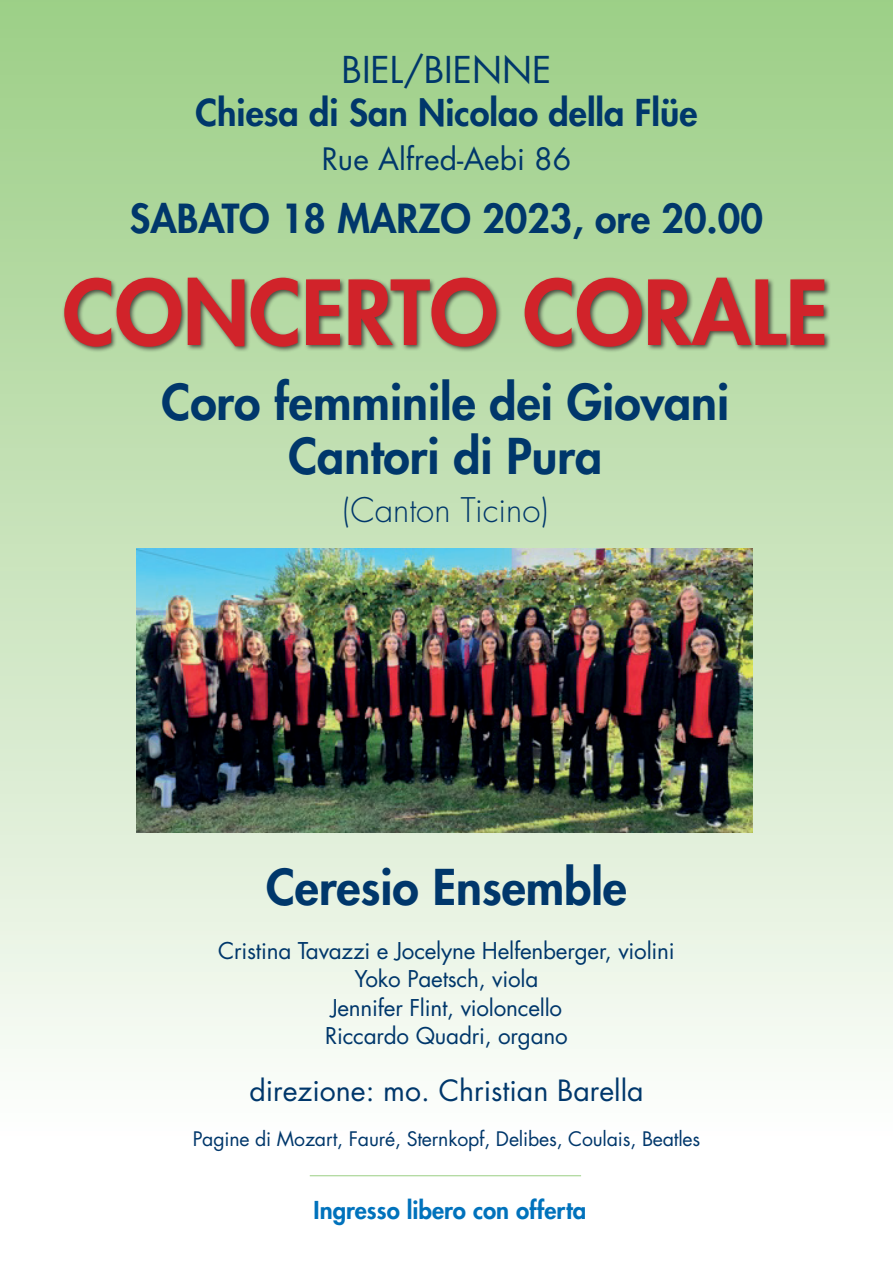
<style>
.page{position:relative;width:893px;height:1263px;background:#fff}
.page>*{position:absolute;margin:0;border:0;box-sizing:border-box;transform-origin:0 0}
.t1{font:800 87px "Futura Std";color:#d1232a}
.t2{font:800 48px/54px "Futura Std";color:#00376b;text-align:center}
.t3{font:800 39px "Futura Std";color:#00376b}
.t4{font:800 36px "Futura Std";color:#00376b}
.t5{font:36px "Futura Std";color:#00376b}
.t6{font:300 33px "Futura Std";color:#00376b}
.t7{font:30px "Futura Std";color:#00376b}
.t8{font:28.5px "Futura Std";color:#00376b}
.t9{font:800 24px "Futura Std";color:#0072bc}
.t10{font:22.5px/28.5px "Futura Std";letter-spacing:-.01em;color:#00376b;text-align:center}
.t11{font:19.5px "Futura Std";letter-spacing:-.01em;color:#00376b}
</style>
<div class="page">
<div style="left:0;top:0;width:893px;height:1140px;background:linear-gradient(to bottom,#9bcd84,#fcfcfa)"></div>
<div style="left:62px;top:276px;width:769px;height:77px;background:#231f20;opacity:.75"></div>
<img style="left:136px;top:549px;width:617px;height:283px">
<hr style="left:310px;top:1175px;width:271px;height:1px;background:#9bcf84">
<h3 class="t5" style="left:342px;top:46px;width:211px">BIEL/BIENNE</h3>
<h3 class="t4" style="left:195px;top:90px;width:503px">Chiesa di San Nicolao della Flüe</h3>
<h3 class="t7" style="left:322px;top:139px;width:251px">Rue Alfred-Aebi 86</h3>
<h3 class="t3" style="left:130px;top:193px;width:634px">SABATO 18 MARZO 2023, ore 20.00</h3>
<h1 class="t1" style="left:63px;top:258px;width:767px">CONCERTO CORALE</h1>
<h2 class="t2" style="left:161px;top:376px;width:569px">Coro femminile dei Giovani<br>Cantori di Pura</h2>
<h3 class="t6" style="left:342px;top:490px;width:207px">(Canton Ticino)</h3>
<h2 class="t2" style="left:266px;top:860px;width:362px">Ceresio Ensemble</h2>
<p class="t10" style="left:218px;top:936px;width:458px">Cristina Tavazzi e Jocelyne Helfenberger, violini<br>Yoko Paetsch, viola<br>Jennifer Flint, violoncello<br>Riccardo Quadri, organo</p>
<p class="t8" style="left:249px;top:1073px;width:396px">direzione: mo. Christian Barella</p>
<p class="t11" style="left:193px;top:1127px;width:509px">Pagine di Mozart, Fauré, Sternkopf, Delibes, Coulais, Beatles</p>
<p class="t9" style="left:314px;top:1195px;width:274px">Ingresso libero con offerta</p>
</div>
